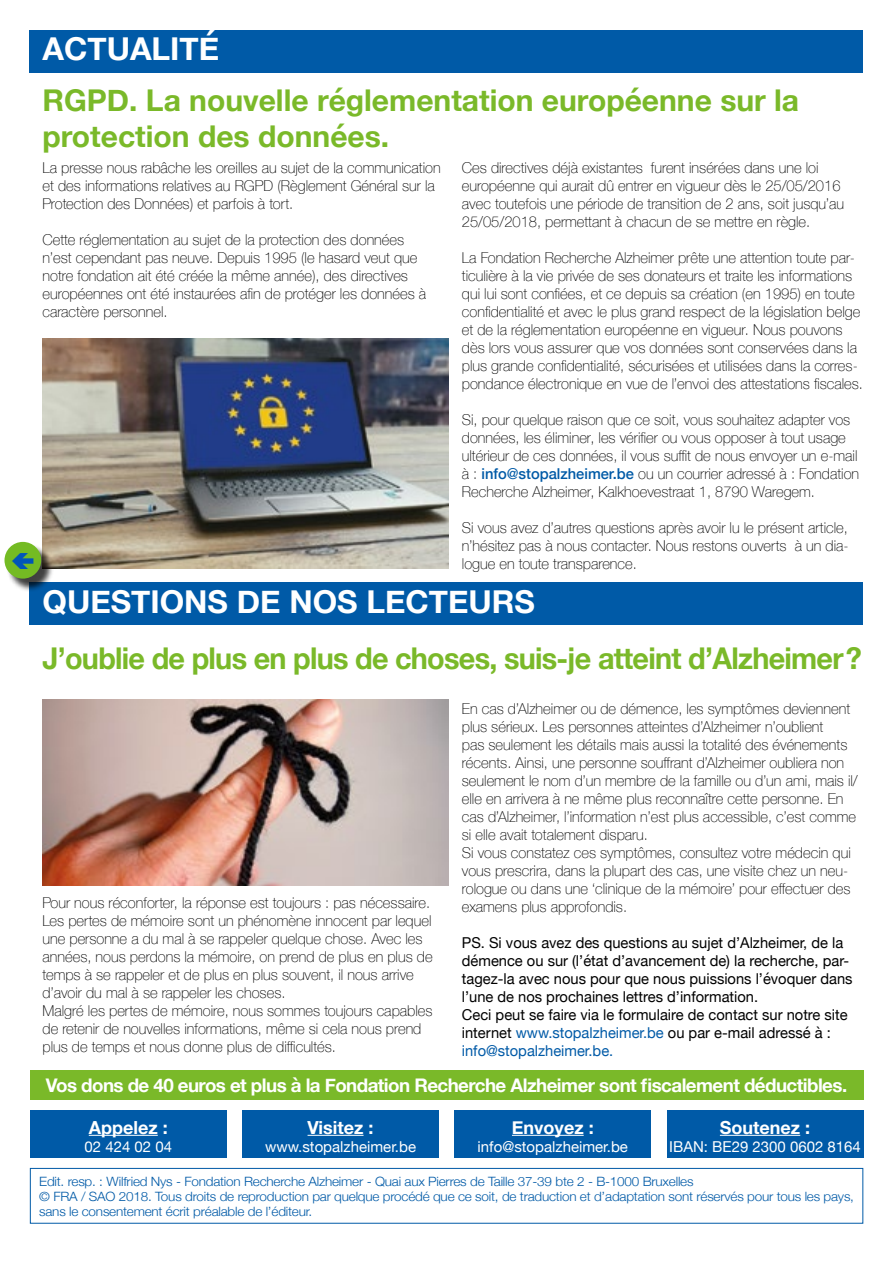
<style>
.page{position:relative;width:893px;height:1263px;background:#fff}
.page>*{position:absolute;margin:0;border:0;box-sizing:border-box;transform-origin:0 0}
.t1{font:700 31.5px "Helvetica Neue";color:#fff}
.t2{font:700 30px/36px "Helvetica Neue";color:#7ab929}
.t3{font:700 30px "Helvetica Neue";letter-spacing:-.025em;color:#7ab929;scale:.96 1}
.t4{font:700 18.75px "Helvetica Neue";letter-spacing:-.03em;color:#fff}
.t5{font:700 18px "Helvetica Neue";color:#fff}
.t6{font:100 15px/18px "Helvetica Neue";color:#000}
.t7{font:15px/18px "Helvetica Neue";color:#000}
.t8{font:15px "Helvetica Neue";color:#fff}
.t9{font:300 12.9px/15px "Helvetica Neue";letter-spacing:-.015em;color:#005aa7;scale:1.05 1}
.s1{font-weight:500;color:#005aa7}
.s2{color:#005aa7}
</style>
<div class="page">
<div style="left:30px;top:30px;width:833px;height:42px;background:#005aa7"></div>
<img style="left:43px;top:338px;width:406px;height:230px">
<div style="left:30px;top:583px;width:833px;height:42px;background:#005aa7"></div>
<img style="left:43px;top:700px;width:406px;height:185px">
<div style="left:30px;top:1070px;width:833px;height:29px;background:#7ab929"></div>
<div style="left:30px;top:1168px;width:833px;height:55px;border:1px solid #005aa7"></div>
<div style="left:30px;top:1110px;width:197px;height:47px;background:#005aa7"></div>
<hr style="left:89px;top:1135px;width:69px;height:1px;background:#fff">
<div style="left:242px;top:1110px;width:197px;height:47px;background:#005aa7"></div>
<hr style="left:308px;top:1135px;width:56px;height:1px;background:#fff">
<div style="left:454px;top:1110px;width:197px;height:47px;background:#005aa7"></div>
<hr style="left:512px;top:1135px;width:72px;height:1px;background:#fff">
<div style="left:667px;top:1110px;width:196px;height:47px;background:#005aa7"></div>
<hr style="left:720px;top:1135px;width:80px;height:1px;background:#fff">
<div style="left:7px;top:544px;width:48px;height:48px;background:#000;opacity:.75"></div>
<div style="left:5px;top:542px;width:36px;height:37px;background:#74bb23;border-radius:50%"></div>
<h1 class="t1" style="left:43px;top:25px;width:178px">ACTUALITÉ</h1>
<h2 class="t2" style="left:43px;top:83px;width:758px">RGPD. La nouvelle réglementation européenne sur la protection des données.</h2>
<p class="t6" style="left:43px;top:158px;width:400px">La presse nous rabâche les oreilles au sujet de la communication et des informations relatives au RGPD (Règlement Général sur la<br>Protection des Données) et parfois à tort.</p>
<p class="t6" style="left:43px;top:230px;width:385px">Cette réglementation au sujet de la protection des données n’est cependant pas neuve. Depuis 1995 (le hasard veut que notre fondation ait été créée la même année), des directives européennes ont été instaurées afin de protéger les données à caractère personnel.</p>
<p class="t6" style="left:462px;top:158px;width:384px">Ces directives déjà existantes furent insérées dans une loi européenne qui aurait dû entrer en vigueur dès le 25/05/2016 avec toutefois une période de transition de 2 ans, soit jusqu’au 25/05/2018, permettant à chacun de se mettre en règle.</p>
<p class="t6" style="left:462px;top:248px;width:403px">La Fondation Recherche Alzheimer prête une attention toute par&shy;ticulière à la vie privée de ses donateurs et traite les informations qui lui sont confiées, et ce depuis sa création (en 1995) en toute confidentialité et avec le plus grand respect de la législation belge et de la réglementation européenne en vigueur. Nous pouvons dès lors vous assurer que vos données sont conservées dans la plus grande confidentialité, sécurisées et utilisées dans la corres&shy;pondance électronique en vue de l’envoi des attestations fiscales.</p>
<p class="t6" style="left:462px;top:410px;width:399px">Si, pour quelque raison que ce soit, vous souhaitez adapter vos données, les éliminer, les vérifier ou vous opposer à tout usage ultérieur de ces données, il vous suffit de nous envoyer un e-mail à : <span class="s1">info@stopalzheimer.be</span> ou un courrier adressé à : Fondation Recherche Alzheimer, Kalkhoevestraat 1, 8790 Waregem.</p>
<p class="t6" style="left:462px;top:518px;width:388px;text-align:justify">Si vous avez d’autres questions après avoir lu le présent article, n’hésitez pas à nous contacter. Nous restons ouverts à un dia&shy;logue en toute transparence.</p>
<h1 class="t1" style="left:43px;top:577px;width:494px">QUESTIONS DE NOS LECTEURS</h1>
<h2 class="t3" style="left:43px;top:635px;width:855px">J’oublie de plus en plus de choses, suis-je atteint d’Alzheimer?</h2>
<p class="t6" style="left:462px;top:699px;width:397px">En cas d’Alzheimer ou de démence, les symptômes deviennent plus sérieux. Les personnes atteintes d’Alzheimer n’oublient<br>pas seulement les détails mais aussi la totalité des événements récents. Ainsi, une personne souffrant d’Alzheimer oubliera non seulement le nom d’un membre de la famille ou d’un ami, mais il/ elle en arrivera à ne même plus reconnaître cette personne. En cas d’Alzheimer, l’information n’est plus accessible, c’est comme si elle avait totalement disparu.<br>Si vous constatez ces symptômes, consultez votre médecin qui vous prescrira, dans la plupart des cas, une visite chez un neu&shy;rologue ou dans une ‘clinique de la mémoire’ pour effectuer des examens plus approfondis.</p>
<p class="t7" style="left:462px;top:935px;width:392px">PS. Si vous avez des questions au sujet d’Alzheimer, de la démence ou sur (l’état d’avancement de) la recherche, par&shy;tagez-la avec nous pour que nous puissions l’évoquer dans l’une de nos prochaines lettres d’information.<br>Ceci peut se faire via le formulaire de contact sur notre site internet <span class="s2">www.stopalzheimer.be</span> ou par e-mail adressé à : <span class="s2">info@stopalzheimer.be.</span></p>
<p class="t4" style="left:46px;top:1070px;width:803px">Vos dons de 40 euros et plus à la Fondation Recherche Alzheimer sont fiscalement déductibles.</p>
<p class="t6" style="left:43px;top:893px;width:392px">Pour nous réconforter, la réponse est toujours : pas nécessaire.<br>Les pertes de mémoire sont un phénomène innocent par lequel une personne a du mal à se rappeler quelque chose. Avec les années, nous perdons la mémoire, on prend de plus en plus de temps à se rappeler et de plus en plus souvent, il nous arrive d’avoir du mal à se rappeler les choses.<br>Malgré les pertes de mémoire, nous sommes toujours capables de retenir de nouvelles informations, même si cela nous prend plus de temps et nous donne plus de difficultés.</p>
<p class="t5" style="left:89px;top:1113px;width:80px">Appelez :</p>
<p class="t8" style="left:84px;top:1135px;width:89px">02 424 02 04</p>
<p class="t5" style="left:308px;top:1113px;width:67px">Visitez :</p>
<p class="t8" style="left:265px;top:1135px;width:153px">www.stopalzheimer.be</p>
<p class="t5" style="left:512px;top:1113px;width:83px">Envoyez :</p>
<p class="t8" style="left:478px;top:1135px;width:152px">info@stopalzheimer.be</p>
<p class="t5" style="left:720px;top:1113px;width:92px">Soutenez :</p>
<p class="t8" style="left:669px;top:1135px;width:193px">IBAN: BE29 2300 0602 8164</p>
<p class="t9" style="left:39px;top:1172px;width:777px">Edit. resp. : Wilfried Nys - Fondation Recherche Alzheimer - Quai aux Pierres de Taille 37-39 bte 2 - B-1000 Bruxelles<br>© FRA / SAO 2018. Tous droits de reproduction par quelque procédé que ce soit, de traduction et d’adaptation sont réservés pour tous les pays, sans le consentement écrit préalable de l’éditeur.</p>
</div>
